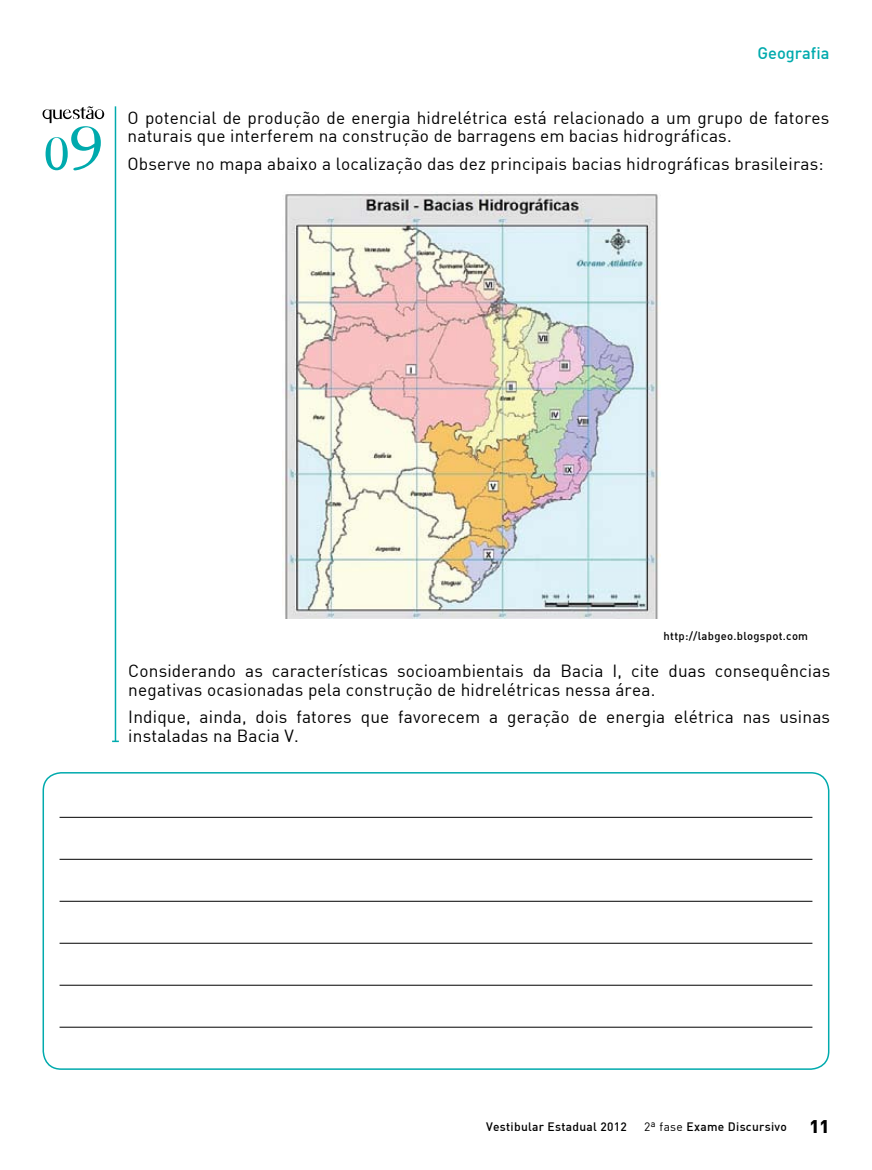
<style>
.page{position:relative;width:872px;height:1170px;background:#fff}
.page>*{position:absolute;margin:0;border:0;box-sizing:border-box;transform-origin:0 0}
.t1{font:17.25px/18.8px "DIN";letter-spacing:.01em;color:#000}
.t2{font:500 16.5px "DIN";color:#00aaad}
.t3{font:500 12px "DIN";letter-spacing:.025em;color:#000}
.t4{font:500 11.25px "DIN";letter-spacing:.025em;color:#000}
.s1{font-weight:400}
.s2{font-weight:900;font-size:18px}
</style>
<div class="page">
<svg style="left:43px;top:106px;width:61px;height:64px"></svg>
<hr style="left:115px;top:106px;width:1px;height:635px;background:#00aaad">
<svg style="left:112px;top:740px;width:7px;height:2px"></svg>
<hr style="left:60px;top:816px;width:752px;height:1px;background:#000">
<hr style="left:60px;top:858px;width:752px;height:1px;background:#000">
<hr style="left:60px;top:900px;width:752px;height:1px;background:#000">
<hr style="left:60px;top:942px;width:752px;height:1px;background:#000">
<hr style="left:60px;top:984px;width:752px;height:1px;background:#000">
<hr style="left:60px;top:1026px;width:752px;height:1px;background:#000">
<div style="left:43px;top:772px;width:786px;height:297px;border:2px solid #00aaad;border-radius:18px"></div>
<img style="left:285px;top:194px;width:375px;height:424px">
<p class="t2" style="left:757px;top:43px;width:74px">Geografia</p>
<p class="t1" style="left:128px;top:108px;width:703px">O potencial de produção de energia hidrelétrica está relacionado a um grupo de fatores naturais que interferem na construção de barragens em bacias hidrográficas.</p>
<p class="t1" style="left:128px;top:154px;width:697px">Observe no mapa abaixo a localização das dez principais bacias hidrográficas brasileiras:</p>
<p class="t4" style="left:663px;top:628px;width:146px">http://labgeo.blogspot.com</p>
<p class="t1" style="left:128px;top:661px;width:703px">Considerando as características socioambientais da Bacia I, cite duas consequências negativas ocasionadas pela construção de hidrelétricas nessa área.</p>
<p class="t1" style="left:128px;top:707px;width:703px">Indique, ainda, dois fatores que favorecem a geração de energia elétrica nas usinas instaladas na Bacia V.</p>
<p class="t3" style="left:486px;top:1118px;width:142px">Vestibular Estadual 2012</p>
<p class="t3" style="left:644px;top:1118px;width:187px"><span class="s1">2ª fase</span> Exame Discursivo <span class="s2">11</span></p>
</div>
